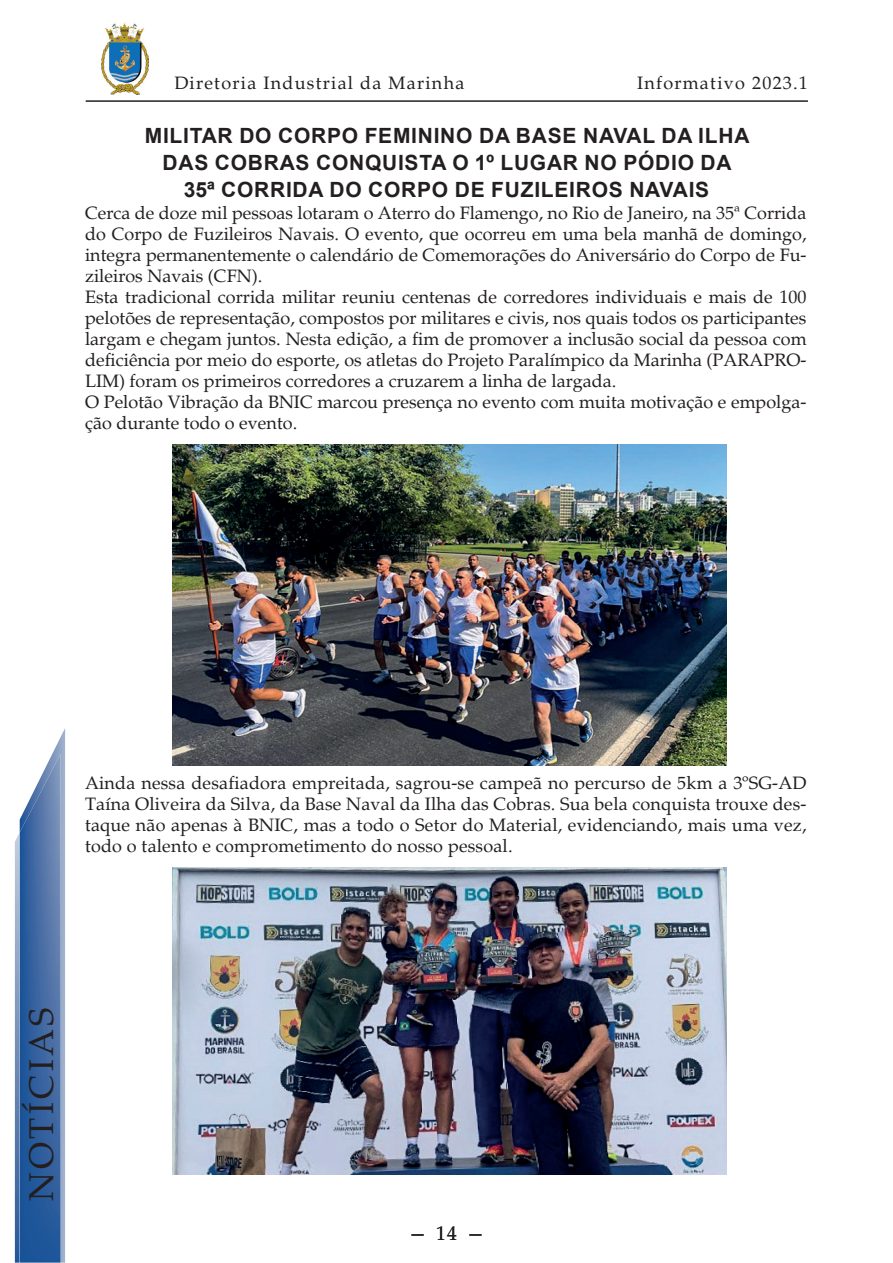
<style>
.page{position:relative;width:893px;height:1263px;background:#fff}
.page>*{position:absolute;margin:0;border:0;box-sizing:border-box;transform-origin:0 0}
.t1{font:34.5px "Palatino";letter-spacing:.1em;color:#231f20}
.t2{font:700 21px/27px "Arial";letter-spacing:.035em;color:#231f20;text-align:center}
.t3{font:19.5px "Palatino";color:#231f20}
.t4{font:18px/21px "Palatino";color:#231f20}
.t5{font:18px "Palatino";letter-spacing:.07em;color:#231f20}
</style>
<div class="page">
<img style="left:101px;top:23px;width:47px;height:72px">
<hr style="left:86px;top:100px;width:722px;height:2px;background:#231f20">
<img style="left:52px;top:728px;width:13px;height:535px">
<img style="left:15px;top:834px;width:4px;height:429px">
<img style="left:20px;top:754px;width:41px;height:509px">
<svg style="left:411px;top:1234px;width:13px;height:1px"></svg>
<svg style="left:469px;top:1234px;width:13px;height:1px"></svg>
<img style="left:173px;top:867px;width:553px;height:308px">
<img style="left:173px;top:444px;width:553px;height:322px">
<p class="t5" style="left:174px;top:72px;width:292px">Diretoria Industrial da Marinha</p>
<p class="t5" style="left:637px;top:72px;width:172px">Informativo 2023.1</p>
<p class="t2" style="left:145px;top:122px;width:606px">MILITAR DO CORPO FEMININO DA BASE NAVAL DA ILHA<br>DAS COBRAS CONQUISTA O 1º LUGAR NO PÓDIO DA<br>35ª CORRIDA DO CORPO DE FUZILEIROS NAVAIS</p>
<p class="t4" style="left:85px;top:203px;width:723px">Cerca de doze mil pessoas lotaram o Aterro do Flamengo, no Rio de Janeiro, na 35ª Corrida do Corpo de Fuzileiros Navais. O evento, que ocorreu em uma bela manhã de domingo, integra permanentemente o calendário de Comemorações do Aniversário do Corpo de Fu&shy;zileiros Navais (CFN).<br>Esta tradicional corrida militar reuniu centenas de corredores individuais e mais de 100 pelotões de representação, compostos por militares e civis, nos quais todos os participantes largam e chegam juntos. Nesta edição, a fim de promover a inclusão social da pessoa com deficiência por meio do esporte, os atletas do Projeto Paralímpico da Marinha (PARAPRO-LIM) foram os primeiros corredores a cruzarem a linha de largada.<br>O Pelotão Vibração da BNIC marcou presença no evento com muita motivação e empolga&shy;ção durante todo o evento.</p>
<p class="t4" style="left:85px;top:773px;width:723px;text-align:justify">Ainda nessa desafiadora empreitada, sagrou-se campeã no percurso de 5km a 3ºSG-AD Taína Oliveira da Silva, da Base Naval da Ilha das Cobras. Sua bela conquista trouxe des&shy;taque não apenas à BNIC, mas a todo o Setor do Material, evidenciando, mais uma vez, todo o talento e comprometimento do nosso pessoal.</p>
<h1 class="t1" style="left:21px;top:1201px;width:195px;rotate:-90deg">NOTÍCIAS</h1>
<p class="t3" style="left:436px;top:1221px;width:22px">14</p>
</div>
